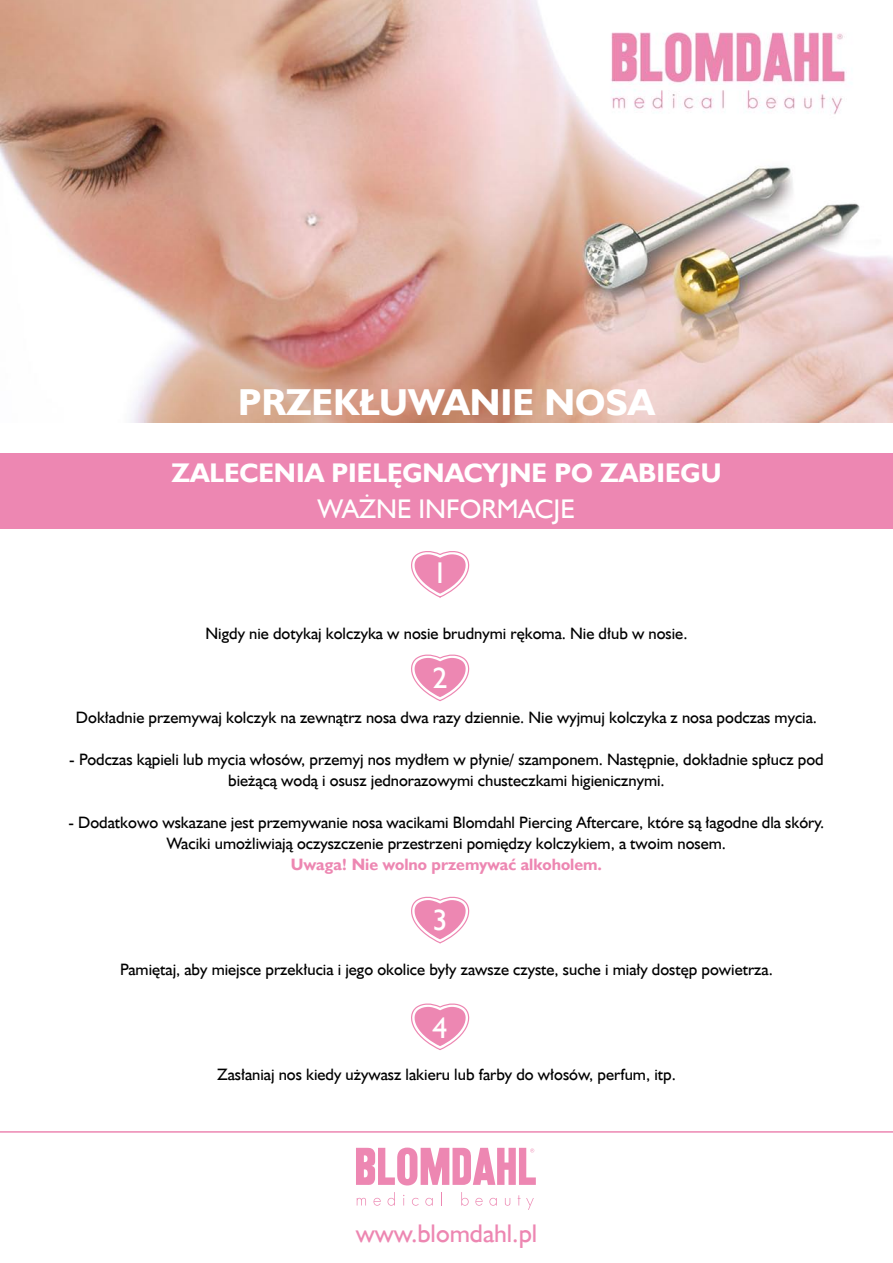
<style>
.page{position:relative;width:893px;height:1263px;background:#fff}
.page>*{position:absolute;margin:0;border:0;box-sizing:border-box;transform-origin:0 0}
.t1{font:700 37.5px "Humanst 521 EU";color:#fff}
.t2{font:30px "Humanst 521 EU";color:#fff}
.t3{font:700 27px "Humanst 521 EU";color:#fff}
.t4{font:27px "Humanst 521 EU";color:#fff}
.t5{font:25.5px "Humanst 521 EU";color:#ed87b2}
.t6{font:16.5px/21px "Humanst 521 EU";color:#000;text-align:center}
.t7{font:700 16.5px "Humanst 521 EU";color:#ed87b2}
.t8{font:14.4px "Myriad Pro";color:#000}
</style>
<div class="page">
<div style="left:0;top:454px;width:893px;height:75px;background:#ed87b2"></div>
<img style="left:0;top:0;width:893px;height:422px">
<svg style="left:411px;top:551px;width:59px;height:47px"></svg>
<svg style="left:411px;top:654px;width:59px;height:48px"></svg>
<svg style="left:411px;top:896px;width:59px;height:48px"></svg>
<svg style="left:411px;top:1003px;width:59px;height:47px"></svg>
<hr style="left:0;top:1131px;width:893px;height:2px;background:#ed87b2">
<svg style="left:357px;top:1198px;width:9px;height:7px"></svg>
<svg style="left:373px;top:1198px;width:8px;height:8px"></svg>
<svg style="left:388px;top:1192px;width:7px;height:14px"></svg>
<svg style="left:412px;top:1198px;width:6px;height:8px"></svg>
<svg style="left:425px;top:1198px;width:8px;height:8px"></svg>
<svg style="left:461px;top:1192px;width:8px;height:14px"></svg>
<svg style="left:475px;top:1198px;width:8px;height:8px"></svg>
<svg style="left:489px;top:1198px;width:8px;height:8px"></svg>
<svg style="left:505px;top:1198px;width:5px;height:8px"></svg>
<svg style="left:518px;top:1195px;width:16px;height:14px"></svg>
<svg style="left:356px;top:1147px;width:180px;height:38px"></svg>
<h1 class="t1" style="left:238px;top:379px;width:418px">PRZEKŁUWANIE NOSA</h1>
<h3 class="t3" style="left:171px;top:456px;width:551px">ZALECENIA PIELĘGNACYJNE PO ZABIEGU</h3>
<h3 class="t4" style="left:318px;top:492px;width:259px">WAŻNE INFORMACJE</h3>
<h2 class="t2" style="left:433px;top:554px;width:17px">1</h2>
<p class="t6" style="left:205px;top:623px;width:484px">Nigdy nie dotykaj kolczyka w nosie brudnymi rękoma. Nie dłub w nosie.</p>
<p class="t8" style="left:357px;top:625px;width:269px">Przewijanie grafik na slajderach i produktach</p>
<h2 class="t2" style="left:433px;top:659px;width:17px">2</h2>
<p class="t6" style="left:76px;top:707px;width:743px">Dokładnie przemywaj kolczyk na zewnątrz nosa dwa razy dziennie. Nie wyjmuj kolczyka z nosa podczas mycia.</p>
<p class="t6" style="left:69px;top:749px;width:756px">- Podczas kąpieli lub mycia włosów, przemyj nos mydłem w płynie/ szamponem. Następnie, dokładnie spłucz pod bieżącą wodą i osusz jednorazowymi chusteczkami higienicznymi.</p>
<p class="t6" style="left:69px;top:812px;width:757px">- Dodatkowo wskazane jest przemywanie nosa wacikami Blomdahl Piercing Aftercare, które są łagodne dla skóry.<br>Waciki umożliwiają oczyszczenie przestrzeni pomiędzy kolczykiem, a twoim nosem.</p>
<p class="t7" style="left:291px;top:854px;width:313px">Uwaga! Nie wolno przemywać alkoholem.</p>
<h2 class="t2" style="left:433px;top:901px;width:17px">3</h2>
<p class="t6" style="left:120px;top:959px;width:654px">Pamiętaj, aby miejsce przekłucia i jego okolice były zawsze czyste, suche i miały dostęp powietrza.</p>
<h2 class="t2" style="left:433px;top:1009px;width:17px">4</h2>
<p class="t6" style="left:217px;top:1064px;width:460px">Zasłaniaj nos kiedy używasz lakieru lub farby do włosów, perfum, itp.</p>
<h3 class="t5" style="left:356px;top:1218px;width:183px">www.blomdahl.pl</h3>
</div>
